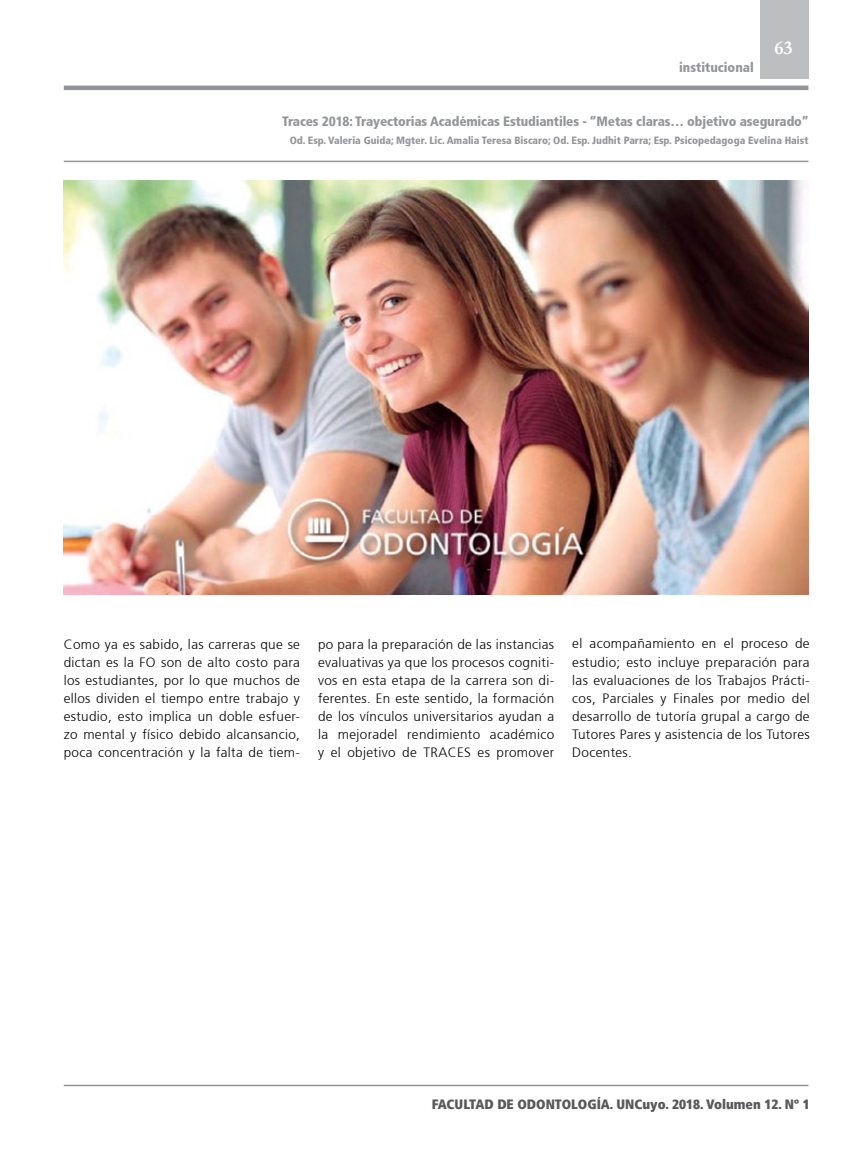
<style>
.page{position:relative;width:851px;height:1149px;background:#fff}
.page>*{position:absolute;margin:0;border:0;box-sizing:border-box;transform-origin:0 0}
.t1{font:700 19.5px "Garamond";color:#fff}
.t2{font:300 13.5px/18px "Frutiger 45";letter-spacing:.025em;color:#000;text-align:justify}
.t3{font:900 condensed 13.5px "Frutiger 77";letter-spacing:-.01em;color:#939598}
.t4{font:13.5px "Frutiger 87 Cond Extra Blk";color:#58595b}
.t5{font:900 condensed 10.5px "Frutiger 77";color:#939598}
</style>
<div class="page">
<div style="left:760px;top:0;width:48px;height:79px;background:#bcbec0"></div>
<hr style="left:64px;top:1084px;width:744px;height:1px;background:#939598">
<div style="left:64px;top:85px;width:744px;height:5px;background:#939598"></div>
<hr style="left:64px;top:160px;width:744px;height:2px;background:#939598">
<img style="left:64px;top:180px;width:744px;height:414px">
<p class="t3" style="left:679px;top:59px;width:76px">institucional</p>
<h1 class="t1" style="left:774px;top:35px;width:20px">63</h1>
<p class="t3" style="left:282px;top:113px;width:528px">Traces 2018: Trayectorias Académicas Estudiantiles - “Metas claras… objetivo asegurado”</p>
<p class="t5" style="left:289px;top:134px;width:520px">Od. Esp. Valeria Guida; Mgter. Lic. Amalia Teresa Biscaro; Od. Esp. Judhit Parra; Esp. Psicopedagoga Evelina Haist</p>
<p class="t2" style="left:64px;top:635px;width:238px">Como ya es sabido, las carreras que se dictan es la FO son de alto costo para los estudiantes, por lo que muchos de ellos dividen el tiempo entre trabajo y estudio, esto implica un doble esfuer&shy;zo mental y físico debido alcansancio, poca concentración y la falta de tiem-</p>
<p class="t2" style="left:318px;top:635px;width:238px">po para la preparación de las instancias evaluativas ya que los procesos cogniti&shy;vos en esta etapa de la carrera son di&shy;ferentes. En este sentido, la formación de los vínculos universitarios ayudan a la mejoradel rendimiento académico y el objetivo de TRACES es promover</p>
<p class="t2" style="left:572px;top:634px;width:239px">el acompañamiento en el proceso de estudio; esto incluye preparación para las evaluaciones de los Trabajos Prácti&shy;cos, Parciales y Finales por medio del desarrollo de tutoría grupal a cargo de Tutores Pares y asistencia de los Tutores Docentes.</p>
<p class="t4" style="left:431px;top:1095px;width:379px">FACULTAD DE ODONTOLOGÍA. UNCuyo. 2018. Volumen 12. Nº 1</p>
</div>
